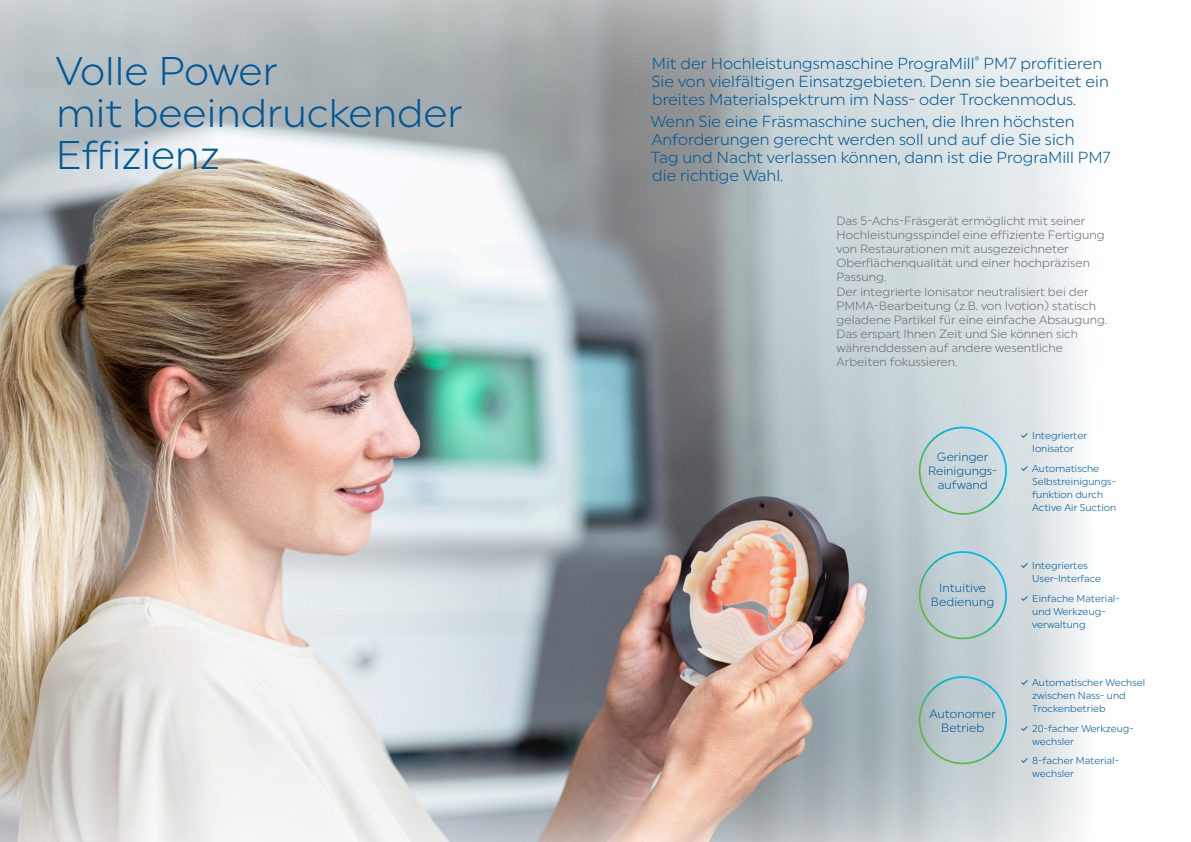
<style>
.page{position:relative;width:1191px;height:842px;background:#fff}
.page>*{position:absolute;margin:0;border:0;box-sizing:border-box;transform-origin:0 0}
.t1{font:40px/42px "Uniform Pro Ivoclar Lgt";color:#015897}
.t2{font:16px/18px "Uniform Pro Ivoclar Lgt";color:#015897}
.t3{font:12px/14px "Uniform Pro Ivoclar Lgt";color:#6c6d70}
.t4{font:12px/14px "Uniform Pro Ivoclar Lgt";color:#015897;text-align:center}
.t5{font:10px/13px "Uniform Pro Ivoclar Lgt";color:#015897}
.s1{font-family:"Uniform Pro Ivoclar";font-weight:500}
</style>
<div class="page">
<img style="left:0;top:0;width:1084px;height:842px">
<img style="left:0;top:400px;width:529px;height:442px">
<svg style="left:137px;top:125px;width:154px;height:71px"></svg>
<div style="left:918px;top:427px;width:89px;height:88px;border:2px solid #fff;border-radius:50%"></div>
<div style="left:918px;top:551px;width:89px;height:88px;border:2px solid #fff;border-radius:50%"></div>
<div style="left:918px;top:676px;width:89px;height:88px;border:2px solid #fff;border-radius:50%"></div>
<h1 class="t1" style="left:56px;top:49px;width:408px">Volle Power<br>mit beeindruckender<br>Effizienz</h1>
<h2 class="t2" style="left:651px;top:54px;width:459px">Mit der Hochleistungsmaschine PrograMill<sup>®</sup> PM7 profitieren<br>Sie von vielfältigen Einsatzgebieten. Denn sie bearbeitet ein breites Materialspektrum im Nass- oder Trockenmodus.</h2>
<h2 class="t2" style="left:651px;top:112px;width:461px">Wenn Sie eine Fräsmaschine suchen, die Ihren höchsten Anforderungen gerecht werden soll und auf die Sie sich<br>Tag und Nacht verlassen können, dann ist die PrograMill PM7 die richtige Wahl.</h2>
<p class="t3" style="left:836px;top:213px;width:270px">Das 5-Achs-Fräsgerät ermöglicht mit seiner Hochleistungsspindel eine effiziente Fertigung von Restaurationen mit ausgezeichneter Oberlächenqualität und einer hochpräzisen Passung.</p>
<p class="t3" style="left:836px;top:285px;width:272px">Der integrierte Ionisator neutralisiert bei der PMMA-Bearbeitung (z.B. von Ivotion) statisch geladene Partikel für eine einfache Absaugung.<br>Das erspart Ihnen Zeit und Sie können sich währenddessen auf andere wesentliche Arbeiten fokussieren.</p>
<p class="t4" style="left:928px;top:449px;width:71px">Geringer<br>Reinigungs&shy;aufwand</p>
<p class="t4" style="left:931px;top:580px;width:65px">Intuitive<br>Bedienung</p>
<p class="t4" style="left:929px;top:707px;width:68px">Autonomer<br>Betrieb</p>
<p class="t5" style="left:1020px;top:429px;width:68px;text-align:center"><span class="s1">✓</span> Integrierter<br>Ionisator</p>
<p class="t5" style="left:1032px;top:461px;width:85px;text-indent:-11px"><span class="s1">✓</span> Automatische<br>Selbstreinigungs&shy;funktion durch<br>Active Air Suction</p>
<p class="t5" style="left:1032px;top:559px;width:70px;text-indent:-11px"><span class="s1">✓</span> Integriertes<br>User-Interface</p>
<p class="t5" style="left:1032px;top:591px;width:89px;text-indent:-11px"><span class="s1">✓</span> Einfache Material&shy;und Werkzeug&shy;verwaltung</p>
<p class="t5" style="left:1032px;top:676px;width:114px;text-indent:-11px"><span class="s1">✓</span> Automatischer Wechsel zwischen Nass- und<br>Trockenbetrieb</p>
<p class="t5" style="left:1032px;top:721px;width:103px;text-indent:-11px"><span class="s1">✓</span> 20-facher Werkzeug&shy;wechsler</p>
<p class="t5" style="left:1032px;top:754px;width:88px;text-indent:-11px"><span class="s1">✓</span> 8-facher Material&shy;wechsler</p>
</div>
